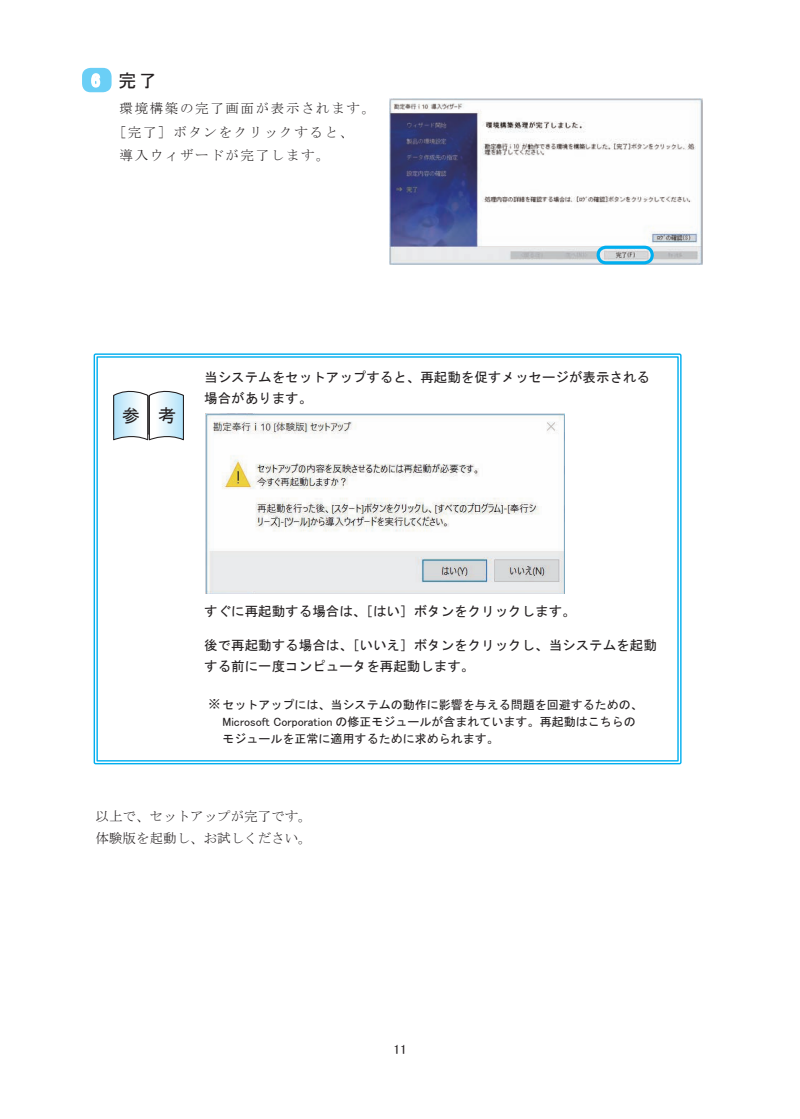
<style>
.page{position:relative;width:800px;height:1119px;background:#fff}
.page>*{position:absolute;margin:0;border:0;box-sizing:border-box;transform-origin:0 0}
.操作方法見出し{font:18px "MS Gothic";color:#231f20}
.注意スタイル{font:13.5px/21.3px "MS Gothic";color:#231f20}
.操作方法本文スタイル{font:13.5px "MS Mincho";letter-spacing:.12em;color:#231f20}
.本文スタイル{font:13.5px "MS Mincho";color:#231f20}
.t1{font:13.2px "MS P Gothic";color:#231f20}
.本文スタイル-2{font:12px/17.2px "MS Gothic";color:#231f20}
.注釈メモスタイル{font:12px "MS Gothic";color:#231f20}
.s1{font-family:"MS P Gothic"}
</style>
<div class="page">
<img style="left:389px;top:98px;width:313px;height:167px">
<div style="left:596px;top:245px;width:57px;height:19px;border:3px solid #00aeef;border-radius:8px"></div>
<div style="left:82px;top:68px;width:29px;height:24px;background:#6bcff6;border-radius:9px"></div>
<svg style="left:91px;top:73px;width:10px;height:15px"></svg>
<svg style="left:113px;top:390px;width:71px;height:51px"></svg>
<img style="left:205px;top:413px;width:359px;height:180px">
<p class="操作方法見出し" style="left:118px;top:71px;width:40px">完了</p>
<p class="操作方法本文スタイル" style="left:119px;top:101px;width:257px">環境構築の完了画面が表示されます。</p>
<p class="操作方法本文スタイル" style="left:113px;top:125px;width:242px">［完了］ボタンをクリックすると、</p>
<p class="操作方法本文スタイル" style="left:119px;top:149px;width:212px">導入ウィザードが完了します。</p>
<p class="操作方法見出し" style="left:122px;top:406px;width:55px">参　考</p>
<p class="注意スタイル" style="left:204px;top:366px;width:447px">当システムをセットアップすると、再起動を促すメッセージが表示される場合があります。</p>
<p class="注意スタイル" style="left:204px;top:600px;width:373px">すぐに再起動する場合は、［はい］ボタンをクリックします。</p>
<p class="注意スタイル" style="left:204px;top:634px;width:454px">後で再起動する場合は、［いいえ］ボタンをクリックし、当システムを起動する前に一度コンピュータを再起動します。</p>
<p class="注釈メモスタイル" style="left:208px;top:698px;width:436px">※ セットアップには、当システムの動作に影響を与える問題を回避するための、</p>
<p class="本文スタイル-2" style="left:222px;top:713px;width:414px"><span class="s1">Microsoft Corporation</span> の修正モジュールが含まれています。再起動はこちらのモジュールを正常に適用するために求められます。</p>
<p class="本文スタイル" style="left:96px;top:809px;width:217px">以上で、セットアップが完了です。</p>
<p class="本文スタイル" style="left:96px;top:830px;width:217px">体験版を起動し、お試しください。</p>
<p class="t1" style="left:393px;top:1042px;width:15px">11</p>
</div>
